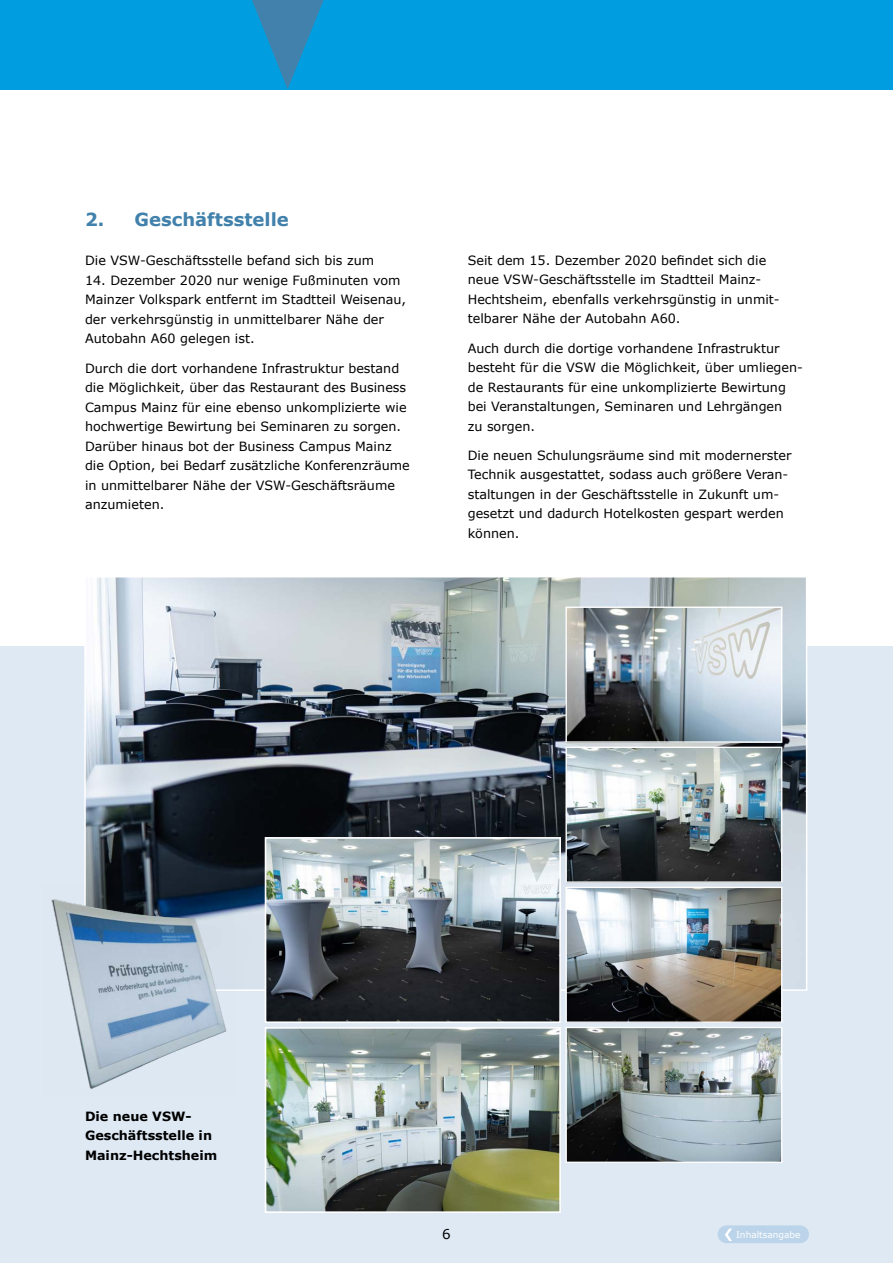
<style>
.page{position:relative;width:893px;height:1263px;background:#fff}
.page>*{position:absolute;margin:0;border:0;box-sizing:border-box;transform-origin:0 0}
.t1{font:700 18px "Verdana";color:#4181ab}
.t2{font:13.5px "Verdana";color:#000}
.t3{font:12.75px/19.5px "Verdana";color:#000}
.t4{font:700 12.75px/19.5px "Verdana";color:#000}
.t5{font:9px "Verdana";color:#fff}
</style>
<div class="page">
<div style="left:0;top:646px;width:893px;height:617px;background:#dee9f4"></div>
<div style="left:0;top:0;width:893px;height:89px;background:#009ee0"></div>
<svg style="left:252px;top:0;width:72px;height:89px"></svg>
<img style="left:87px;top:579px;width:717px;height:409px">
<img style="left:567px;top:608px;width:213px;height:133px">
<div style="left:565px;top:606px;width:217px;height:137px;border:1px solid #fff"></div>
<img style="left:567px;top:749px;width:213px;height:132px">
<div style="left:565px;top:747px;width:217px;height:136px;border:1px solid #fff"></div>
<img style="left:567px;top:889px;width:213px;height:132px">
<div style="left:565px;top:887px;width:217px;height:136px;border:1px solid #fff"></div>
<img style="left:567px;top:1029px;width:213px;height:132px">
<div style="left:565px;top:1027px;width:217px;height:136px;border:1px solid #fff"></div>
<img style="left:268px;top:840px;width:290px;height:180px">
<div style="left:265px;top:837px;width:296px;height:186px;border:2px solid #fff"></div>
<img style="left:268px;top:1030px;width:290px;height:180px">
<div style="left:265px;top:1027px;width:296px;height:186px;border:2px solid #fff"></div>
<img style="left:51px;top:885px;width:183px;height:204px">
<div style="left:718px;top:1225px;width:91px;height:18px;background:#bcd4e9;border-radius:9px"></div>
<svg style="left:725px;top:1228px;width:7px;height:13px"></svg>
<h1 class="t1" style="left:85px;top:207px;width:205px">2. Geschäftsstelle</h1>
<p class="t3" style="left:85px;top:251px;width:291px">Die VSW-Geschäftsstelle befand sich bis zum</p>
<p class="t3" style="left:85px;top:270px;width:323px">14. Dezember 2020 nur wenige Fußminuten vom Mainzer Volkspark entfernt im Stadtteil Weisenau, der verkehrsgünstig in unmittelbarer Nähe der Autobahn A60 gelegen ist.</p>
<p class="t3" style="left:85px;top:358px;width:326px">Durch die dort vorhandene Infrastruktur bestand die Möglichkeit, über das Restaurant des Business Campus Mainz für eine ebenso unkomplizierte wie hochwertige Bewirtung bei Seminaren zu sorgen.<br>Darüber hinaus bot der Business Campus Mainz die Option, bei Bedarf zusätzliche Konferenzräume in unmittelbarer Nähe der VSW-Geschäftsräume anzumieten.</p>
<p class="t3" style="left:468px;top:250px;width:313px">Seit dem 15. Dezember 2020 befindet sich die neue VSW-Geschäftsstelle im Stadtteil Mainz-Hechtsheim, ebenfalls verkehrsgünstig in unmit&shy;telbarer Nähe der Autobahn A60.</p>
<p class="t3" style="left:468px;top:338px;width:337px">Auch durch die dortige vorhandene Infrastruktur besteht für die VSW die Möglichkeit, über umliegen&shy;de Restaurants für eine unkomplizierte Bewirtung bei Veranstaltungen, Seminaren und Lehrgängen<br>zu sorgen.</p>
<p class="t3" style="left:468px;top:445px;width:325px">Die neuen Schulungsräume sind mit modernerster Technik ausgestattet, sodass auch größere Veran&shy;staltungen in der Geschäftsstelle in Zukunft um&shy;gesetzt und dadurch Hotelkosten gespart werden können.</p>
<p class="t4" style="left:85px;top:1106px;width:134px">Die neue VSW-<br>Geschäftsstelle in<br>Mainz-Hechtsheim</p>
<p class="t2" style="left:442px;top:1225px;width:10px">6</p>
<p class="t5" style="left:736px;top:1228px;width:66px">Inhaltsangabe</p>
</div>
